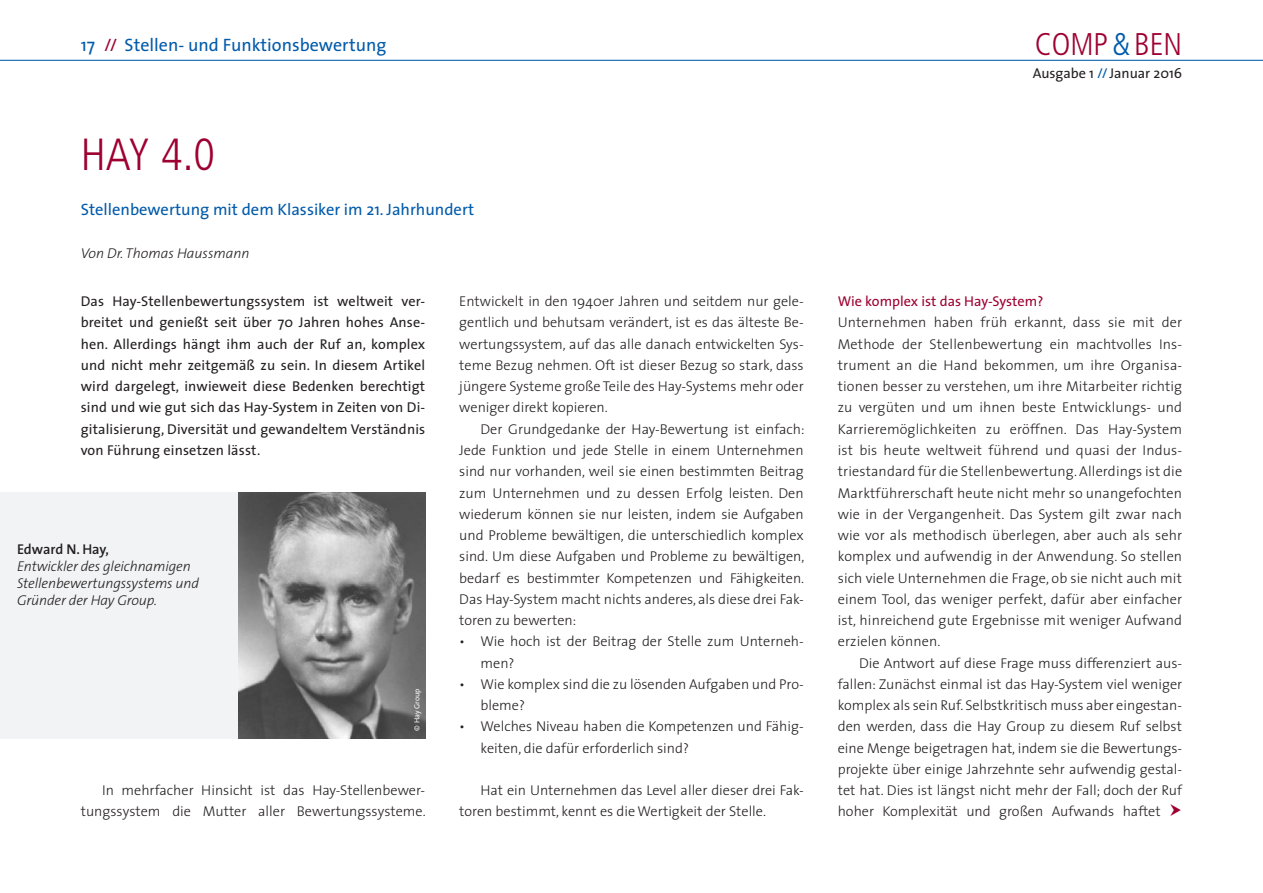
<style>
.page{position:relative;width:1263px;height:893px;background:#fff}
.page>*{position:absolute;margin:0;border:0;box-sizing:border-box;transform-origin:0 0}
.Titel_1{font:300 condensed 45px "Frutiger LT Std";color:#9e0131}
.t1{font:300 condensed 31.35px "Frutiger LT Std";color:#9e0131}
.Seitentitel{font:18px "The Sans";color:#015aaa}
.Titel_2{font:16.5px "The Sans";color:#015aaa}
.Bodytext{font:300 14.25px/21.3px "The Sans";color:#231f20;text-align:justify}
.Bodytext_ohne_Einzug{font:300 14.25px/21.3px "The Sans";color:#231f20}
.Bodytext_ohne_Einzug-2{font:14.25px/21.3px "The Sans";letter-spacing:.01em;color:#231f20;text-align:justify}
.Autorenbeschreibung{font:italic 300 14.25px/17px "The Sans";letter-spacing:-.01em;color:#231f20}
.Titel_3{font:14.25px "The Sans";color:#9e0131}
.Autor{font:italic 300 14.25px "The Sans";color:#231f20}
.Redakteur_UZ{font:7.5px "The Sans";color:#fff}
.s1{color:#9e0131}
.s2{color:#015aaa}
.s3{font-weight:600;font-style:normal}
</style>
<div class="page">
<hr style="left:0;top:60px;width:1263px;height:1px;background:#015aaa">
<div style="left:0;top:492px;width:373px;height:247px;background:#f2f3f4"></div>
<img style="left:238px;top:492px;width:187px;height:247px">
<p class="Seitentitel" style="left:81px;top:30px;width:307px">17 <span class="s1">//</span> Stellen- und Funktionsbewertung</p>
<h2 class="t1" style="left:1035px;top:26px;width:149px">COMP<span class="s2">&amp;</span>BEN</h2>
<p class="Titel_1" style="left:81px;top:129px;width:136px">HAY 4.0</p>
<p class="Titel_2" style="left:81px;top:196px;width:395px">Stellenbewertung mit dem Klassiker im 21. Jahrhundert</p>
<p class="Autor" style="left:81px;top:241px;width:170px">Von Dr. Thomas Haussmann</p>
<p class="Bodytext_ohne_Einzug-2" style="left:81px;top:290px;width:346px">Das Hay-Stellenbewertungssystem ist weltweit ver&shy;breitet und genießt seit über 70 Jahren hohes Anse&shy;hen. Allerdings hängt ihm auch der Ruf an, komplex und nicht mehr zeitgemäß zu sein. In diesem Artikel wird dargelegt, inwieweit diese Bedenken berechtigt sind und wie gut sich das Hay-System in Zeiten von Di&shy;gitalisierung, Diversität und gewandeltem Verständnis von Führung einsetzen lässt.</p>
<p class="Bodytext" style="left:459px;top:290px;width:346px">Entwickelt in den 1940er Jahren und seitdem nur gele&shy;gentlich und behutsam verändert, ist es das älteste Be&shy;wertungssystem, auf das alle danach entwickelten Sys&shy;teme Bezug nehmen. Oft ist dieser Bezug so stark, dass jüngere Systeme große Teile des Hay-Systems mehr oder weniger direkt kopieren.</p>
<p class="Bodytext" style="left:459px;top:418px;width:347px;text-indent:21px">Der Grundgedanke der Hay-Bewertung ist einfach:<br>Jede Funktion und jede Stelle in einem Unternehmen sind nur vorhanden, weil sie einen bestimmten Beitrag zum Unternehmen und zu dessen Erfolg leisten. Den wiederum können sie nur leisten, indem sie Aufgaben und Probleme bewältigen, die unterschiedlich komplex sind. Um diese Aufgaben und Probleme zu bewältigen, bedarf es bestimmter Kompetenzen und Fähigkeiten.<br>Das Hay-System macht nichts anderes, als diese drei Fak&shy;toren zu bewerten:</p>
<p class="Bodytext_ohne_Einzug" style="left:480px;top:630px;width:325px;text-indent:-21px">• Wie hoch ist der Beitrag der Stelle zum Unterneh&shy;men?</p>
<p class="Bodytext_ohne_Einzug" style="left:480px;top:673px;width:325px;text-indent:-21px">• Wie komplex sind die zu lösenden Aufgaben und Pro&shy;bleme?</p>
<p class="Bodytext_ohne_Einzug" style="left:480px;top:715px;width:325px;text-indent:-21px">• Welches Niveau haben die Kompetenzen und Fähig&shy;keiten, die dafür erforderlich sind?</p>
<p class="Bodytext" style="left:459px;top:779px;width:346px;text-indent:21px">Hat ein Unternehmen das Level aller dieser drei Fak&shy;toren bestimmt, kennt es die Wertigkeit der Stelle.</p>
<p class="Autorenbeschreibung" style="left:17px;top:540px;width:183px"><span class="s3">Edward N. Hay,<br></span>Entwickler des gleichnamigen<br>Stellenbewertungssystems und<br>Gründer der Hay Group.</p>
<p class="Redakteur_UZ" style="left:411px;top:731px;width:43px;rotate:-90deg">© Hay Group</p>
<p class="Bodytext" style="left:81px;top:779px;width:346px;text-align:right">In mehrfacher Hinsicht ist das Hay-Stellenbewer&shy;tungssystem die Mutter aller Bewertungssysteme.</p>
<p class="Bodytext_ohne_Einzug-2" style="left:1033px;top:63px;width:151px">Ausgabe 1 <span class="s2">//</span> Januar 2016</p>
<p class="Titel_3" style="left:838px;top:289px;width:207px">Wie komplex ist das Hay-System?</p>
<p class="Bodytext_ohne_Einzug" style="left:838px;top:311px;width:346px;text-align:justify">Unternehmen haben früh erkannt, dass sie mit der Methode der Stellenbewertung ein machtvolles Ins&shy;trument an die Hand bekommen, um ihre Organisa&shy;tionen besser zu verstehen, um ihre Mitarbeiter richtig zu vergüten und um ihnen beste Entwicklungs- und Karrieremöglichkeiten zu eröffnen. Das Hay-System ist bis heute weltweit führend und quasi der Indus&shy;triestandard für die Stellenbewertung. Allerdings ist die Marktführerschaft heute nicht mehr so unangefochten wie in der Vergangenheit. Das System gilt zwar nach wie vor als methodisch überlegen, aber auch als sehr komplex und aufwendig in der Anwendung. So stellen sich viele Unternehmen die Frage, ob sie nicht auch mit einem Tool, das weniger perfekt, dafür aber einfacher ist, hinreichend gute Ergebnisse mit weniger Aufwand erzielen können.</p>
<p class="Bodytext" style="left:838px;top:652px;width:346px;text-indent:21px">Die Antwort auf diese Frage muss differenziert aus&shy;fallen: Zunächst einmal ist das Hay-System viel weniger komplex als sein Ruf. Selbstkritisch muss aber eingestan&shy;den werden, dass die Hay Group zu diesem Ruf selbst eine Menge beigetragen hat, indem sie die Bewertungs&shy;projekte über einige Jahrzehnte sehr aufwendig gestal&shy;tet hat. Dies ist längst nicht mehr der Fall; doch der Ruf hoher Komplexität und großen Aufwands haftet</p>
</div>
